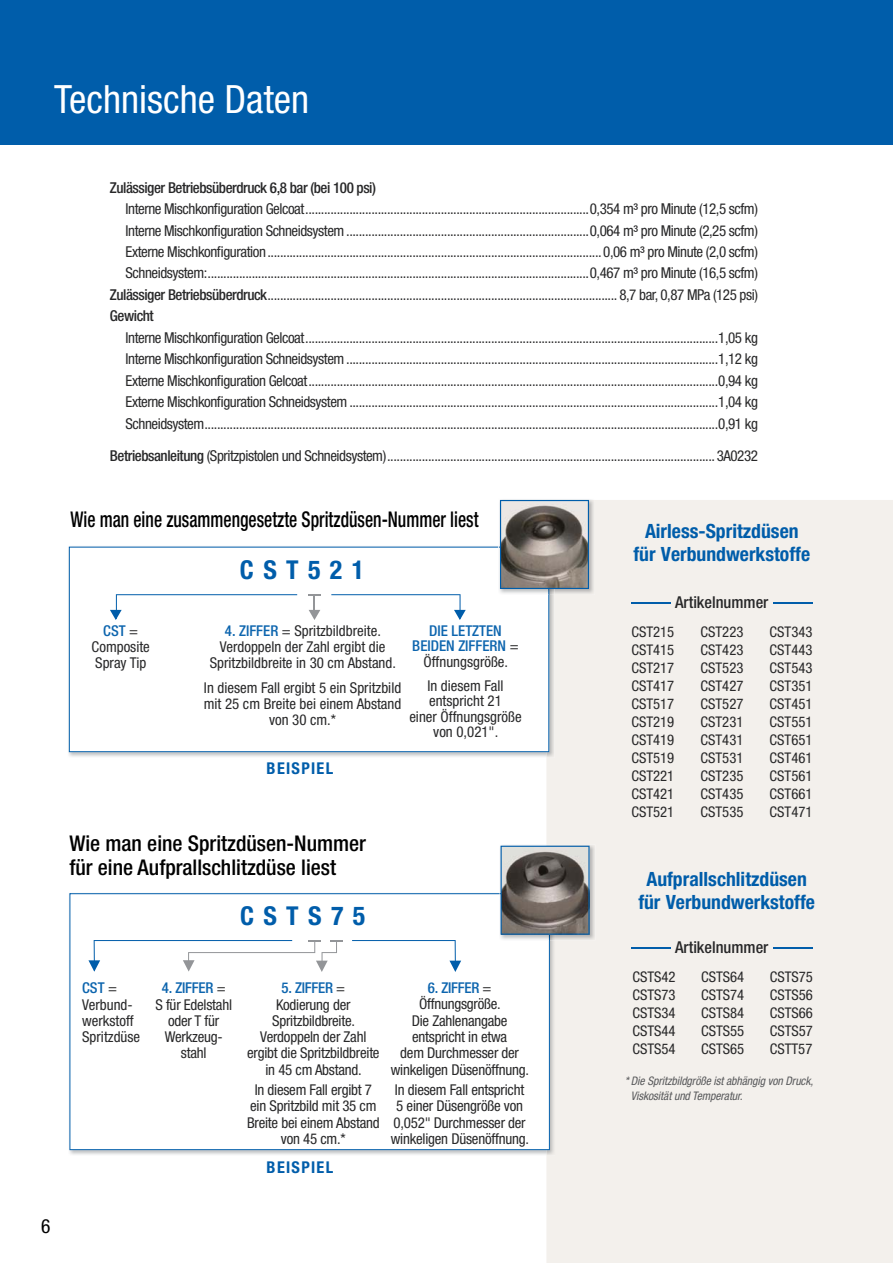
<style>
.page{position:relative;width:893px;height:1263px;background:#fff}
.page>*{position:absolute;margin:0;border:0;box-sizing:border-box;transform-origin:0 0}
.t1{font:condensed 39px "Helvetica Neue LT Std";color:#fff}
.t2{font:700 condensed 26.1px "Helvetica Neue LT Std";letter-spacing:.36em;color:#005daa}
.t3{font:500 condensed 21.75px/24px "Helvetica Neue LT Std";color:#000}
.t4{font:500 condensed 21.75px "Helvetica Neue LT Std";color:#000;scale:.81 1}
.t5{font:700 condensed 19.65px/23px "Helvetica Neue LT Std";color:#005daa;text-align:center}
.t6{font:condensed 19.5px "Helvetica Neue LT Std";color:#000}
.t7{font:500 condensed 16.35px "Helvetica Neue LT Std";color:#282829}
.t8{font:700 condensed 16.2px "Helvetica Neue LT Std";letter-spacing:.08em;color:#005daa}
.t9{font:condensed 15px/21.5px "Helvetica Neue LT Std";letter-spacing:-.03em;color:#282829;text-align:justify}
.t10{font:500 condensed 15px "Helvetica Neue LT Std";letter-spacing:-.03em;color:#282829}
.t11{font:condensed 14.85px/16.2px "Helvetica Neue LT Std";letter-spacing:-.015em;color:#282829;text-align:center}
.t12{font:500 condensed 14.85px/15.6px "Helvetica Neue LT Std";color:#0d65ae;text-align:center}
.t13{font:condensed 14.7px/18px "Helvetica Neue LT Std";color:#282829;text-align:justify}
.t14{font:italic condensed 11.85px/15px "Helvetica Neue LT Std";letter-spacing:-.005em;color:#58595b}
.s1{font-weight:500}
.s2{font-weight:500;color:#0d65ae}
.s3{font-weight:400;color:#282829}
</style>
<div class="page">
<div style="left:546px;top:500px;width:347px;height:763px;background:#f3f0ec"></div>
<img style="left:68px;top:546px;width:486px;height:212px">
<svg style="left:69px;top:547px;width:480px;height:205px"></svg>
<svg style="left:110px;top:594px;width:187px;height:26px"></svg>
<svg style="left:331px;top:594px;width:135px;height:26px"></svg>
<svg style="left:308px;top:594px;width:13px;height:26px"></svg>
<img style="left:549px;top:500px;width:46px;height:95px">
<img style="left:499px;top:547px;width:50px;height:48px">
<svg style="left:500px;top:500px;width:89px;height:89px;background:#7e7c79"></svg>
<img style="left:69px;top:940px;width:486px;height:216px">
<svg style="left:69px;top:893px;width:481px;height:257px"></svg>
<img style="left:500px;top:845px;width:46px;height:48px">
<img style="left:546px;top:844px;width:49px;height:96px">
<img style="left:499px;top:893px;width:51px;height:47px">
<svg style="left:501px;top:846px;width:89px;height:89px;background:#747170"></svg>
<svg style="left:352px;top:940px;width:109px;height:32px"></svg>
<svg style="left:88px;top:940px;width:255px;height:32px"></svg>
<hr style="left:631px;top:602px;width:40px;height:2px;background:#005daa">
<hr style="left:773px;top:602px;width:40px;height:2px;background:#005daa">
<hr style="left:631px;top:947px;width:40px;height:1px;background:#005daa">
<hr style="left:773px;top:947px;width:40px;height:1px;background:#005daa">
<div style="left:0;top:0;width:893px;height:145px;background:#005daa"></div>
<h1 class="t1" style="left:54px;top:85px;width:257px">Technische Daten</h1>
<p class="t10" style="left:110px;top:182px;width:268px">Zulässiger Betriebsüberdruck 6,8 bar (bei 100 psi)</p>
<p class="t9" style="left:126px;top:200px;width:634px">Interne Mischkonfiguration Gelcoat ..........................................................................................0,354 m³ pro Minute (12,5 scfm)</p>
<p class="t9" style="left:126px;top:221px;width:634px">Interne Mischkonfiguration Schneidsystem .............................................................................0,064 m³ pro Minute (2,25 scfm)</p>
<p class="t9" style="left:126px;top:243px;width:634px">Externe Mischkonfiguration ..........................................................................................................0,06 m³ pro Minute (2,0 scfm)</p>
<p class="t9" style="left:126px;top:264px;width:634px">Schneidsystem: .........................................................................................................................0,467 m³ pro Minute (16,5 scfm)</p>
<p class="t9" style="left:110px;top:286px;width:650px"><span class="s1">Zulässiger Betriebsüberdruck</span> ............................................................................................................... 8,7 bar, 0,87 MPa (125 psi)</p>
<p class="t10" style="left:110px;top:311px;width:45px">Gewicht</p>
<p class="t9" style="left:126px;top:329px;width:634px">Interne Mischkonfiguration Gelcoat ...................................................................................................................................1,05 kg Interne Mischkonfiguration Schneidsystem ......................................................................................................................1,12 kg Externe Mischkonfiguration Gelcoat ..................................................................................................................................0,94 kg Externe Mischkonfiguration Schneidsystem .....................................................................................................................1,04 kg Schneidsystem ...................................................................................................................................................................0,91 kg</p>
<p class="t9" style="left:110px;top:447px;width:650px"><span class="s1">Betriebsanleitung</span> (Spritzpistolen und Schneidsystem) ........................................................................................................3A0232</p>
<h3 class="t4" style="left:70px;top:512px;width:505px">Wie man eine zusammengesetzte Spritzdüsen-Nummer liest</h3>
<h2 class="t2" style="left:240px;top:560px;width:126px">CST521</h2>
<p class="t11" style="left:92px;top:624px;width:60px"><span class="s2">CST</span> =<br>Composite<br>Spray Tip</p>
<p class="t12" style="left:412px;top:624px;width:108px">DIE LETZTEN<br>BEIDEN ZIFFERN <span class="s3">=<br>Öffnungsgröße.</span></p>
<p class="t11" style="left:409px;top:679px;width:114px;line-height:15.6px">In diesem Fall entspricht 21<br>einer Öffnungsgröße von 0,021".</p>
<p class="t8" style="left:267px;top:762px;width:68px">BEISPIEL</p>
<p class="t11" style="left:210px;top:624px;width:188px"><span class="s2">4. ZIFFER</span> = Spritzbildbreite.<br>Verdoppeln der Zahl ergibt die<br>Spritzbildbreite in 30 cm Abstand.</p>
<p class="t11" style="left:204px;top:681px;width:199px">In diesem Fall ergibt 5 ein Spritzbild mit 25 cm Breite bei einem Abstand von 30 cm.*</p>
<h3 class="t3" style="left:69px;top:833px;width:298px">Wie man eine Spritzdüsen-Nummer für eine Aufprallschlitzdüse liest</h3>
<h2 class="t2" style="left:240px;top:907px;width:127px">CSTS75</h2>
<h3 class="t6" style="left:41px;top:1219px;width:11px">6</h3>
<p class="t11" style="left:82px;top:982px;width:59px;text-align:left"><span class="s2">CST</span> =<br>Verbund&shy;werkstoff<br>Spritzdüse</p>
<p class="t11" style="left:391px;top:982px;width:140px"><span class="s2">6. ZIFFER</span> =<br>Öffnungsgröße.<br>Die Zahlenangabe entspricht in etwa<br>dem Durchmesser der winkeligen Düsenöffnung.</p>
<p class="t11" style="left:391px;top:1083px;width:140px">In diesem Fall entspricht<br>5 einer Düsengröße von<br>0,052" Durchmesser der winkeligen Düsenöffnung.</p>
<p class="t11" style="left:155px;top:982px;width:78px"><span class="s2">4. ZIFFER</span> =<br>S für Edelstahl oder T für<br>Werkzeug&shy;stahl</p>
<p class="t11" style="left:247px;top:982px;width:134px"><span class="s2">5. ZIFFER</span> =<br>Kodierung der<br>Spritzbildbreite.<br>Verdoppeln der Zahl ergibt die Spritzbildbreite in 45 cm Abstand.</p>
<p class="t11" style="left:247px;top:1083px;width:134px">In diesem Fall ergibt 7 ein Spritzbild mit 35 cm<br>Breite bei einem Abstand von 45 cm.*</p>
<p class="t8" style="left:267px;top:1161px;width:68px">BEISPIEL</p>
<h3 class="t5" style="left:633px;top:522px;width:178px">Airless-Spritzdüsen für Verbundwerkstoffe</h3>
<p class="t7" style="left:675px;top:596px;width:95px">Artikelnummer</p>
<p class="t13" style="left:631px;top:624px;width:44px">CST215<br>CST415<br>CST217<br>CST417<br>CST517<br>CST219<br>CST419<br>CST519<br>CST221<br>CST421<br>CST521</p>
<p class="t13" style="left:700px;top:624px;width:44px">CST223<br>CST423<br>CST523<br>CST427<br>CST527<br>CST231<br>CST431<br>CST531<br>CST235<br>CST435<br>CST535</p>
<p class="t13" style="left:770px;top:624px;width:44px">CST343<br>CST443<br>CST543<br>CST351<br>CST451<br>CST551<br>CST651<br>CST461<br>CST561<br>CST661<br>CST471</p>
<h3 class="t5" style="left:638px;top:870px;width:178px">Aufprallschlitzdüsen für Verbundwerkstoffe</h3>
<p class="t7" style="left:675px;top:941px;width:95px">Artikelnummer</p>
<p class="t13" style="left:632px;top:969px;width:45px">CSTS42<br>CSTS73<br>CSTS34<br>CSTS44<br>CSTS54</p>
<p class="t13" style="left:701px;top:969px;width:45px">CSTS64<br>CSTS74<br>CSTS84<br>CSTS55<br>CSTS65</p>
<p class="t13" style="left:770px;top:969px;width:45px">CSTS75<br>CSTS56<br>CSTS66<br>CSTS57<br>CSTT57</p>
<p class="t14" style="left:631px;top:1075px;width:184px;text-indent:-6px">* Die Spritzbildgröße ist abhängig von Druck,<br>Viskosität und Temperatur.</p>
</div>
